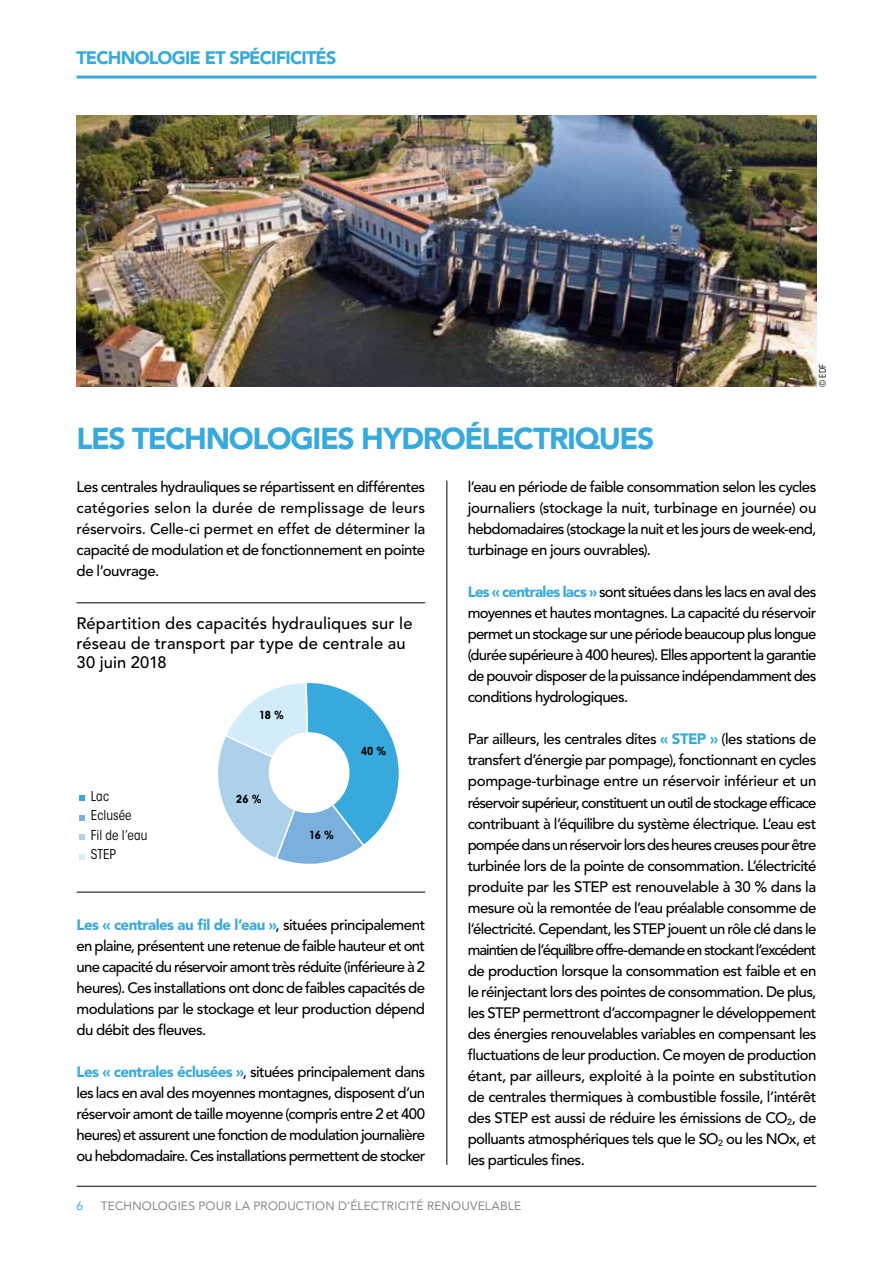
<style>
.page{position:relative;width:893px;height:1263px;background:#fff}
.page>*{position:absolute;margin:0;border:0;box-sizing:border-box;transform-origin:0 0}
.t1{font:900 30px "Avenir LT Std";letter-spacing:-.045em;color:#38a9dc}
.t2{font:900 18px "Avenir LT Std";letter-spacing:-.045em;color:#38a9dc}
.t3{font:500 16.5px/19.5px "Avenir LT Std";letter-spacing:.005em;color:#000}
.t4{font:500 15px/21px "Avenir LT Std";letter-spacing:-.04em;color:#000;text-align:justify}
.t5{font:condensed 13.5px/19.5px "ITC Avant Garde Std";letter-spacing:.005em;color:#000}
.t6{font:12px "Avenir LT Std";letter-spacing:.015em;color:#868789}
.t7{font:12px "Avenir LT Std";color:#38a9dc}
.t8{font:700 condensed 10.95px "ITC Avant Garde Std";letter-spacing:-.02em;color:#000}
.t9{font:condensed 9px "ITC Avant Garde Std";color:#000}
.s1{font-weight:900;color:#38a9dc}
</style>
<div class="page">
<hr style="left:77px;top:1186px;width:739px;height:1px;background:#000">
<hr style="left:77px;top:76px;width:739px;height:3px;background:#38a9dc">
<hr style="left:446px;top:480px;width:1px;height:685px;background:#000">
<svg style="left:218px;top:683px;width:181px;height:181px"></svg>
<div style="left:269px;top:733px;width:80px;height:79px;background:#fff;border-radius:50%"></div>
<div style="left:269px;top:732px;width:81px;height:81px;border:2px solid #fff;border-radius:50%"></div>
<svg style="left:79px;top:795px;width:6px;height:6px"></svg>
<svg style="left:79px;top:815px;width:6px;height:5px"></svg>
<svg style="left:79px;top:834px;width:6px;height:6px"></svg>
<svg style="left:79px;top:854px;width:6px;height:5px"></svg>
<hr style="left:77px;top:602px;width:348px;height:1px;background:#000">
<hr style="left:77px;top:892px;width:348px;height:1px;background:#000">
<img style="left:77px;top:115px;width:739px;height:272px">
<p class="t2" style="left:77px;top:47px;width:261px">Technologie eT spécificiTés</p>
<p class="t1" style="left:77px;top:420px;width:579px">les Technologies hydroélecTriques</p>
<p class="t9" style="left:817px;top:387px;width:24px;rotate:-90deg">© EDF</p>
<p class="t4" style="left:77px;top:477px;width:350px">Les centrales hydrauliques se répartissent en différentes catégories selon la durée de remplissage de leurs réservoirs. Celle-ci permet en effet de déterminer la capacité de modulation et de fonctionnement en pointe de l’ouvrage.</p>
<p class="t3" style="left:77px;top:614px;width:338px">Répartition des capacités hydrauliques sur le réseau de transport par type de centrale au<br>30 juin 2018</p>
<p class="t5" style="left:91px;top:786px;width:58px">Lac<br>Eclusée<br>Fil de l’eau<br>STEP</p>
<p class="t8" style="left:259px;top:708px;width:26px">18 %</p>
<p class="t8" style="left:236px;top:791px;width:27px">26 %</p>
<p class="t8" style="left:309px;top:828px;width:26px">16 %</p>
<p class="t8" style="left:361px;top:744px;width:27px">40 %</p>
<p class="t4" style="left:77px;top:915px;width:350px"><span class="s1">les « centrales au fil de l’eau »</span>, situées principalement en plaine, présentent une retenue de faible hauteur et ont une capacité du réservoir amont très réduite (inférieure à 2 heures). Ces installations ont donc de faibles capacités de modulations par le stockage et leur production dépend du débit des fleuves.</p>
<p class="t4" style="left:77px;top:1062px;width:350px"><span class="s1">les « centrales éclusées »</span>, situées principalement dans les lacs en aval des moyennes montagnes, disposent d’un réservoir amont de taille moyenne (compris entre 2 et 400 heures) et assurent une fonction de modulation journalière ou hebdomadaire. Ces installations permettent de stocker</p>
<p class="t4" style="left:468px;top:477px;width:350px">l’eau en période de faible consommation selon les cycles journaliers (stockage la nuit, turbinage en journée) ou hebdomadaires (stockage la nuit et les jours de week-end, turbinage en jours ouvrables).</p>
<p class="t4" style="left:468px;top:582px;width:350px"><span class="s1">les « centrales lacs »</span> sont situées dans les lacs en aval des moyennes et hautes montagnes. La capacité du réservoir permet un stockage sur une période beaucoup plus longue (durée supérieure à 400 heures). Elles apportent la garantie de pouvoir disposer de la puissance indépendamment des conditions hydrologiques.</p>
<p class="t4" style="left:468px;top:729px;width:350px">Par ailleurs, les centrales dites <span class="s1">« sTep »</span> (les stations de transfert d’énergie par pompage), fonctionnant en cycles pompage-turbinage entre un réservoir inférieur et un réservoir supérieur, constituent un outil de stockage efficace contribuant à l’équilibre du système électrique. L’eau est pompée dans un réservoir lors des heures creuses pour être turbinée lors de la pointe de consommation. L’électricité produite par les STEP est renouvelable à 30 % dans la mesure où la remontée de l’eau préalable consomme de l’électricité. Cependant, les STEP jouent un rôle clé dans le maintien de l’équilibre offre-demande en stockant l’excédent de production lorsque la consommation est faible et en le réinjectant lors des pointes de consommation. De plus, les STEP permettront d’accompagner le développement des énergies renouvelables variables en compensant les fluctuations de leur production. Ce moyen de production étant, par ailleurs, exploité à la pointe en substitution de centrales thermiques à combustible fossile, l’intérêt des STEP est aussi de réduire les émissions de CO<sub>2</sub>, de polluants atmosphériques tels que le SO<sub>2</sub> ou les NOx, et les particules fines.</p>
<p class="t7" style="left:77px;top:1198px;width:8px">6</p>
<p class="t6" style="left:101px;top:1198px;width:422px">TECHNOLOGIES POUR LA PRODUCTION D’ÉLECTRICITÉ RENOUVELABLE</p>
</div>
